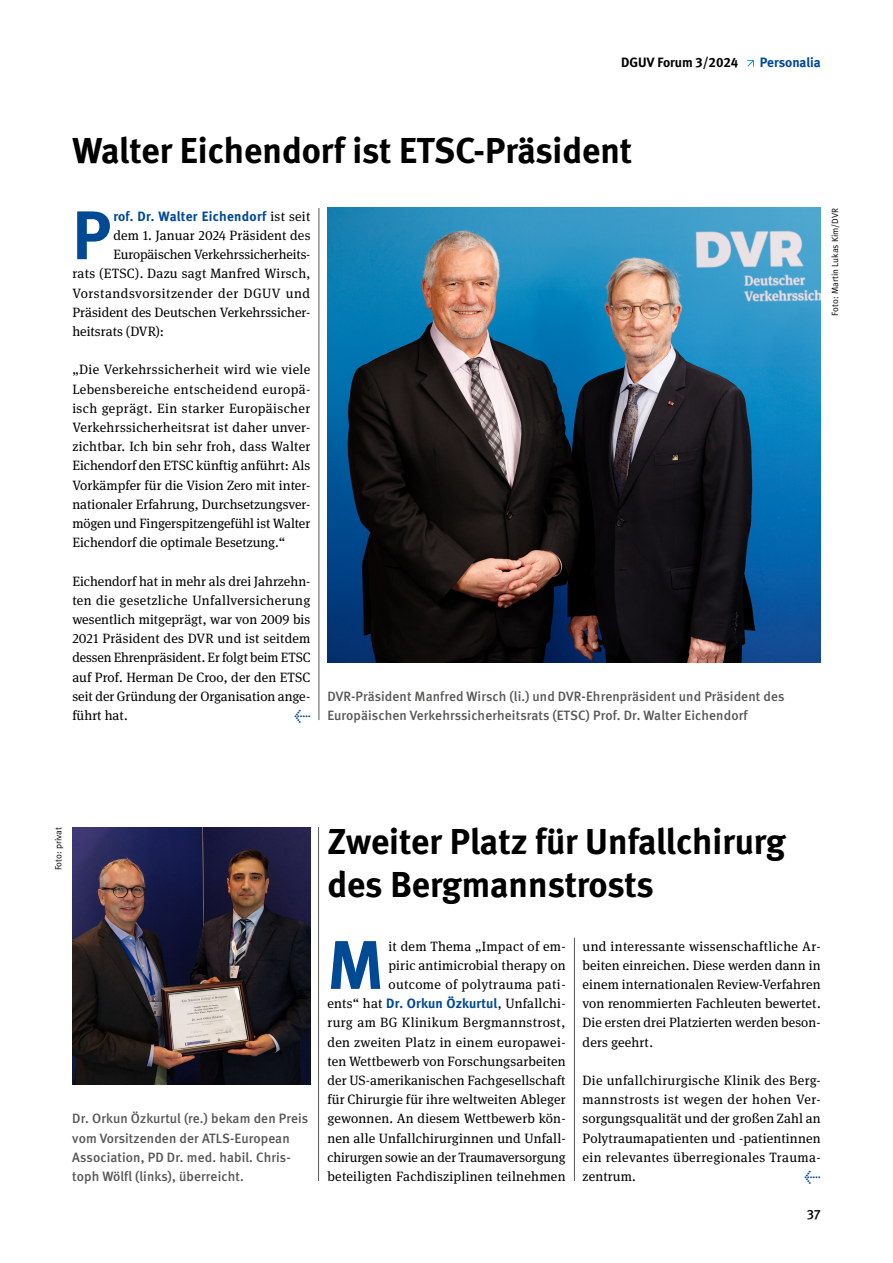
<style>
.page{position:relative;width:893px;height:1263px;background:#fff}
.page>*{position:absolute;margin:0;border:0;box-sizing:border-box;transform-origin:0 0}
.Fließtext_Initial_book_9pt{font:700 68.7px "DGUV Meta";color:#004994}
.Headline_bold_24pt{font:700 36px/42px "DGUV Meta";color:#000}
.Fließtext_book_9pt{font:13.5px/19.2px "DGUV Meta Serif";color:#000;text-align:justify}
.Fließtext_Initial_book_9pt-2{font:13.5px/19.2px "DGUV Meta Serif";letter-spacing:.01em;color:#000;text-align:right}
.Bildunterschrift{font:500 13.5px/19.2px "DGUV Meta";letter-spacing:.01em;color:#575756}
.Fließtext_Initial_book_9pt-3{font:13.5px "DGUV Meta Serif";letter-spacing:.04em;color:#000}
.Fließtext_Initial_book_9pt-4{font:700 13.5px "DGUV Meta";letter-spacing:.02em;color:#004994}
.t1{font:700 13.5px "DGUV Meta";color:#000}
.Fließtext_Initial_book_9pt-5{font:700 13.5px "DGUV Meta";letter-spacing:-.005em;color:#004994}
.t2{font:500 13.5px "DGUV Meta";color:#000}
.t3{font:500 13.5px "DGUV Meta";color:#004994}
.t4{font:9px "DGUV Meta";letter-spacing:.005em;color:#000}
.s1{font-family:"DGUV Meta Serif";font-weight:400;color:#000}
.s2{font-family:"DGUV Meta";font-weight:700;color:#004994}
</style>
<div class="page">
<svg style="left:747px;top:60px;width:7px;height:7px"></svg>
<img style="left:327px;top:208px;width:494px;height:454px">
<hr style="left:574px;top:938px;width:1px;height:243px;background:#575756">
<hr style="left:319px;top:208px;width:1px;height:512px;background:#575756">
<hr style="left:318px;top:827px;width:1px;height:354px;background:#575756">
<img style="left:72px;top:827px;width:238px;height:258px">
<h1 class="t1" style="left:621px;top:54px;width:118px">DGUV Forum 3/2024</h1>
<h2 class="Fließtext_Initial_book_9pt-5" style="left:760px;top:54px;width:62px">Personalia</h2>
<h3 class="Headline_bold_24pt" style="left:72px;top:131px;width:561px">Walter Eichendorf ist ETSC-Präsident</h3>
<p class="Fließtext_Initial_book_9pt" style="left:72px;top:194px;width:40px">P</p>
<p class="Fließtext_Initial_book_9pt-4" style="left:113px;top:208px;width:199px">rof. Dr. Walter Eichendorf <span class="s1">ist seit</span></p>
<p class="Fließtext_Initial_book_9pt-2" style="left:113px;top:226px;width:199px">dem 1. Januar 2024 Präsident des</p>
<p class="Fließtext_Initial_book_9pt-2" style="left:113px;top:245px;width:199px">Europäischen Verkehrssicherheits-</p>
<p class="Fließtext_Initial_book_9pt-2" style="left:72px;top:264px;width:240px">rats (ETSC). Dazu sagt Manfred Wirsch,</p>
<p class="Fließtext_Initial_book_9pt-3" style="left:72px;top:285px;width:239px">Vorstandsvorsitzender der DGUV und</p>
<p class="Fließtext_Initial_book_9pt-2" style="left:72px;top:303px;width:240px">Präsident des Deutschen Verkehrssicher-</p>
<p class="Fließtext_Initial_book_9pt-2" style="left:72px;top:322px;width:93px">heitsrats (DVR):</p>
<p class="Fließtext_book_9pt" style="left:72px;top:360px;width:240px">„Die Verkehrssicherheit wird wie viele Lebensbereiche entscheidend europä&shy;isch geprägt. Ein starker Europäischer Verkehrssicherheitsrat ist daher unver&shy;zichtbar. Ich bin sehr froh, dass Walter Eichendorf den ETSC künftig anführt: Als Vorkämpfer für die Vision Zero mit inter&shy;nationaler Erfahrung, Durchsetzungsver&shy;mögen und Fingerspitzengefühl ist Walter Eichendorf die optimale Besetzung.“</p>
<p class="Fließtext_book_9pt" style="left:72px;top:572px;width:240px">Eichendorf hat in mehr als drei Jahrzehn&shy;ten die gesetzliche Unfallversicherung wesentlich mitgeprägt, war von 2009 bis 2021 Präsident des DVR und ist seitdem dessen Ehrenpräsident. Er folgt beim ETSC auf Prof. Herman De Croo, der den ETSC seit der Gründung der Organisation ange&shy;führt hat.</p>
<p class="t3" style="left:294px;top:707px;width:18px">←</p>
<p class="Bildunterschrift" style="left:327px;top:687px;width:458px">DVR-Präsident Manfred Wirsch (li.) und DVR-Ehrenpräsident und Präsident des<br>Europäischen Verkehrssicherheitsrats (ETSC) Prof. Dr. Walter Eichendorf</p>
<p class="t4" style="left:830px;top:316px;width:109px;rotate:-90deg">Foto: Martin Lukas Kim/DVR</p>
<p class="t4" style="left:53px;top:870px;width:45px;rotate:-90deg">Foto: privat</p>
<p class="Bildunterschrift" style="left:72px;top:1109px;width:238px">Dr. Orkun Özkurtul (re.) bekam den Preis vom Vorsitzenden der ATLS-European Association, PD Dr. med. habil. Chris&shy;toph Wölfl (links), überreicht.</p>
<h3 class="Headline_bold_24pt" style="left:327px;top:822px;width:460px">Zweiter Platz für Unfallchirurg des Bergmannstrosts</h3>
<p class="Fließtext_Initial_book_9pt" style="left:327px;top:924px;width:58px">M</p>
<p class="Fließtext_Initial_book_9pt-2" style="left:327px;top:936px;width:240px">it dem Thema „Impact of em-<br>piric antimicrobial therapy on<br>outcome of polytrauma pati-<br>ents“ hat <span class="s2">Dr. Orkun Özkurtul</span>, Unfallchi&shy;rurg am BG Klinikum Bergmannstrost, den zweiten Platz in einem europawei&shy;ten Wettbewerb von Forschungsarbeiten der US-amerikanischen Fachgesellschaft für Chirurgie für ihre weltweiten Ableger gewonnen. An diesem Wettbewerb kön&shy;nen alle Unfallchirurginnen und Unfall&shy;chirurgen sowie an der Traumaversorgung beteiligten Fachdisziplinen teilnehmen</p>
<p class="Fließtext_Initial_book_9pt-2" style="left:583px;top:936px;width:240px;text-align:justify">und interessante wissenschaftliche Ar&shy;beiten einreichen. Diese werden dann in einem internationalen Review-Verfahren von renommierten Fachleuten bewertet.<br>Die ersten drei Platzierten werden beson&shy;ders geehrt.</p>
<p class="Fließtext_book_9pt" style="left:583px;top:1071px;width:240px">Die unfallchirurgische Klinik des Berg&shy;mannstrosts ist wegen der hohen Ver&shy;sorgungsqualität und der großen Zahl an Polytraumapatienten und -patientinnen ein relevantes überregionales Trauma&shy;zentrum.</p>
<p class="t3" style="left:805px;top:1168px;width:18px">←</p>
<p class="t2" style="left:807px;top:1207px;width:15px">37</p>
</div>
